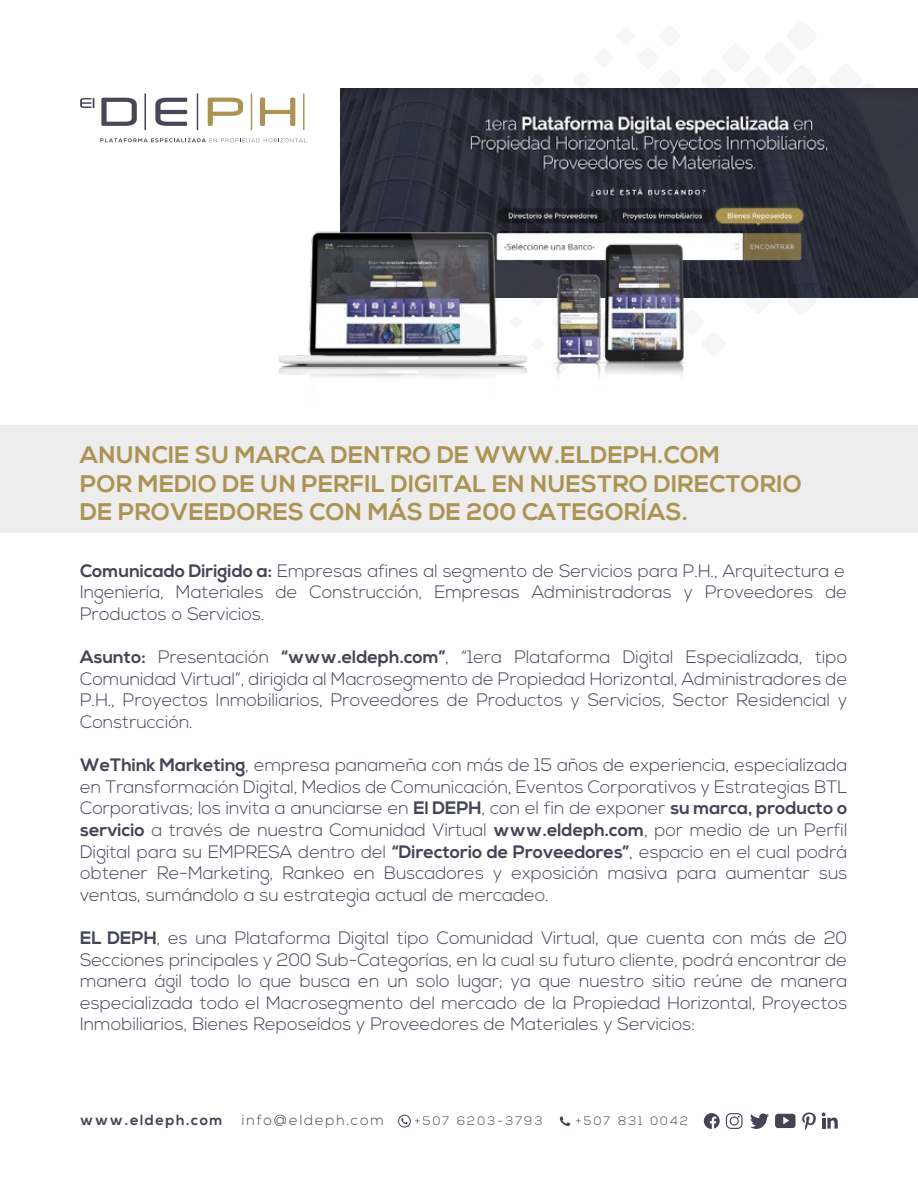
<style>
.page{position:relative;width:918px;height:1188px;background:#fff}
.page>*{position:absolute;margin:0;border:0;box-sizing:border-box;transform-origin:0 0}
.t1{font:700 24px/28.8px "Nexa";letter-spacing:.015em;color:#ab9353}
.t2{font:300 18px/21.6px "Nexa";color:#434556;text-align:justify}
.t3{font:300 14.7px "Nexa";letter-spacing:.12em;color:#434556}
.t4{font:700 14.7px "Nexa";letter-spacing:.1em;color:#434556}
.t5{font:300 12.15px "Nexa";letter-spacing:.18em;color:#434556}
.s1{font-weight:700}
</style>
<div class="page">
<div style="left:0;top:425px;width:918px;height:108px;background:#ededed"></div>
<svg style="left:560px;top:1116px;width:10px;height:10px"></svg>
<svg style="left:398px;top:1115px;width:13px;height:13px"></svg>
<svg style="left:704px;top:1113px;width:16px;height:16px"></svg>
<svg style="left:726px;top:1113px;width:17px;height:16px"></svg>
<svg style="left:750px;top:1113px;width:19px;height:16px"></svg>
<svg style="left:822px;top:1113px;width:16px;height:16px"></svg>
<svg style="left:775px;top:1114px;width:21px;height:14px"></svg>
<svg style="left:802px;top:1112px;width:14px;height:18px"></svg>
<img style="left:737px;top:88px;width:181px;height:210px">
<svg style="left:80px;top:98px;width:14px;height:10px"></svg>
<svg style="left:155px;top:98px;width:32px;height:28px"></svg>
<svg style="left:101px;top:98px;width:36px;height:28px"></svg>
<hr style="left:144px;top:93px;width:2px;height:37px;background:#484657">
<hr style="left:197px;top:93px;width:1px;height:37px;background:#484657">
<svg style="left:208px;top:98px;width:1px;height:28px"></svg>
<svg style="left:100px;top:138px;width:106px;height:4px"></svg>
<img style="left:209px;top:88px;width:528px;height:290px">
<h1 class="t1" style="left:80px;top:441px;width:723px">ANUNCIE SU MARCA DENTRO DE WWW.ELDEPH.COM<br>POR MEDIO DE UN PERFIL DIGITAL EN NUESTRO DIRECTORIO<br>DE PROVEEDORES CON MÁS DE 200 CATEGORÍAS.</h1>
<p class="t2" style="left:80px;top:561px;width:769px"><span class="s1">Comunicado Dirigido a:</span> Empresas afines al segmento de Servicios para P.H., Arquitectura e Ingeniería, Materiales de Construcción, Empresas Administradoras y Proveedores de Productos o Servicios.</p>
<p class="t2" style="left:80px;top:647px;width:769px"><span class="s1">Asunto:</span> Presentación <span class="s1">“www.eldeph.com”</span>, “1era Plataforma Digital Especializada, tipo Comunidad Virtual”, dirigida al Macrosegmento de Propiedad Horizontal, Administradores de P.H., Proyectos Inmobiliarios, Proveedores de Productos y Servicios, Sector Residencial y Construcción.</p>
<p class="t2" style="left:80px;top:755px;width:769px"><span class="s1">WeThink Marketing</span>, empresa panameña con más de 15 años de experiencia, especializada en Transformación Digital, Medios de Comunicación, Eventos Corporativos y Estrategias BTL Corporativas; los invita a anunciarse en <span class="s1">El DEPH</span>, con el fin de exponer <span class="s1">su marca, producto o servicio</span> a través de nuestra Comunidad Virtual <span class="s1">www.eldeph.com</span>, por medio de un Perfil Digital para su EMPRESA dentro del <span class="s1">“Directorio de Proveedores”</span>, espacio en el cual podrá obtener Re-Marketing, Rankeo en Buscadores y exposición masiva para aumentar sus ventas, sumándolo a su estrategia actual de mercadeo.</p>
<p class="t2" style="left:80px;top:928px;width:769px"><span class="s1">EL DEPH</span>, es una Plataforma Digital tipo Comunidad Virtual, que cuenta con más de 20<br>Secciones principales y 200 Sub-Categorías, en la cual su futuro cliente, podrá encontrar de manera ágil todo lo que busca en un solo lugar; ya que nuestro sitio reúne de manera especializada todo el Macrosegmento del mercado de la Propiedad Horizontal, Proyectos Inmobiliarios, Bienes Reposeídos y Proveedores de Materiales y Servicios:</p>
<p class="t4" style="left:80px;top:1112px;width:144px">www.eldeph.com</p>
<p class="t3" style="left:242px;top:1112px;width:144px">info@eldeph.com</p>
<p class="t5" style="left:415px;top:1114px;width:129px">+507 6203-3793</p>
<p class="t5" style="left:576px;top:1114px;width:114px">+507 831 0042</p>
</div>
